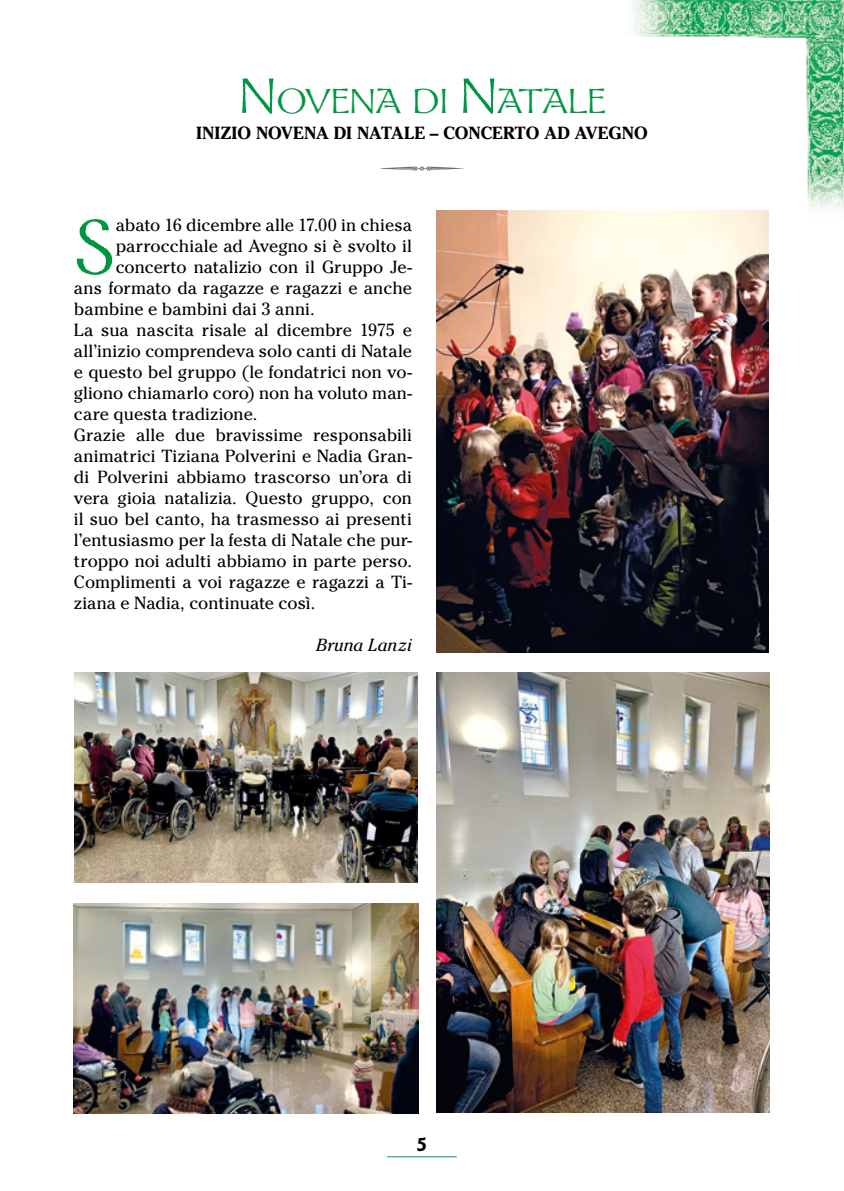
<style>
.page{position:relative;width:844px;height:1191px;background:#fff}
.page>*{position:absolute;margin:0;border:0;box-sizing:border-box;transform-origin:0 0}
.t1{font:85.75px "Galahad Std";color:#009641}
.t2{font:84px "Woodtype Ornaments Std";color:#706f6f}
.t3{font:39.2px "Galahad Std";letter-spacing:-.01em;color:#009641}
.t4{font:700 21px "Goudy Sans Std";color:#000}
.t5{font:17.5px "Cheltenham Std";color:#000}
.t6{font:700 17.5px "Cheltenham Std";color:#000}
.t7{font:italic 17.5px "Cheltenham Std";letter-spacing:.005em;color:#000}
.s1{font-size:56px}
</style>
<div class="page">
<hr style="left:387px;top:1156px;width:69px;height:1px;background:#009641">
<img style="left:632px;top:0;width:211px;height:274px">
<img style="left:437px;top:210px;width:331px;height:442px">
<img style="left:74px;top:672px;width:343px;height:210px">
<img style="left:74px;top:903px;width:344px;height:210px">
<img style="left:437px;top:672px;width:332px;height:440px">
<h3 class="t3" style="left:238px;top:76px;width:369px"><span class="s1">N</span> OVENA DI <span class="s1">N</span>ATALE</h3>
<p class="t6" style="left:196px;top:122px;width:453px">INIZIO NOVENA DI NATALE – CONCERTO AD AVEGNO</p>
<h2 class="t2" style="left:380px;top:105px;width:85px">•</h2>
<h1 class="t1" style="left:74px;top:193px;width:43px">S</h1>
<p class="t5" style="left:116px;top:215px;width:298px">abato 16 dicembre alle 17.00 in chiesa</p>
<p class="t5" style="left:116px;top:236px;width:298px">parrocchiale ad Avegno si è svolto il</p>
<p class="t5" style="left:116px;top:257px;width:298px">concerto natalizio con il Gruppo Je-</p>
<p class="t5" style="left:74px;top:278px;width:339px">ans formato da ragazze e ragazzi e anche</p>
<p class="t5" style="left:74px;top:299px;width:242px">bambine e bambini dai 3 anni.</p>
<p class="t5" style="left:74px;top:320px;width:339px">La sua nascita risale al dicembre 1975 e</p>
<p class="t5" style="left:74px;top:341px;width:339px">all’inizio comprendeva solo canti di Natale</p>
<p class="t5" style="left:74px;top:362px;width:339px">e questo bel gruppo (le fondatrici non vo-</p>
<p class="t5" style="left:74px;top:383px;width:339px">gliono chiamarlo coro) non ha voluto man-</p>
<p class="t5" style="left:74px;top:404px;width:185px">care questa tradizione.</p>
<p class="t5" style="left:74px;top:425px;width:339px">Grazie alle due bravissime responsabili</p>
<p class="t5" style="left:74px;top:446px;width:339px">animatrici Tiziana Polverini e Nadia Gran-</p>
<p class="t5" style="left:74px;top:467px;width:339px">di Polverini abbiamo trascorso un’ora di</p>
<p class="t5" style="left:74px;top:488px;width:339px">vera gioia natalizia. Questo gruppo, con</p>
<p class="t5" style="left:74px;top:509px;width:339px">il suo bel canto, ha trasmesso ai presenti</p>
<p class="t5" style="left:74px;top:530px;width:339px">l’entusiasmo per la festa di Natale che pur-</p>
<p class="t5" style="left:74px;top:551px;width:339px">troppo noi adulti abbiamo in parte perso.</p>
<p class="t5" style="left:74px;top:572px;width:339px">Complimenti a voi ragazze e ragazzi a Ti-</p>
<p class="t5" style="left:74px;top:593px;width:243px">ziana e Nadia, continuate così.</p>
<p class="t7" style="left:316px;top:635px;width:97px">Bruna Lanzi</p>
<p class="t4" style="left:416px;top:1132px;width:12px">5</p>
</div>
